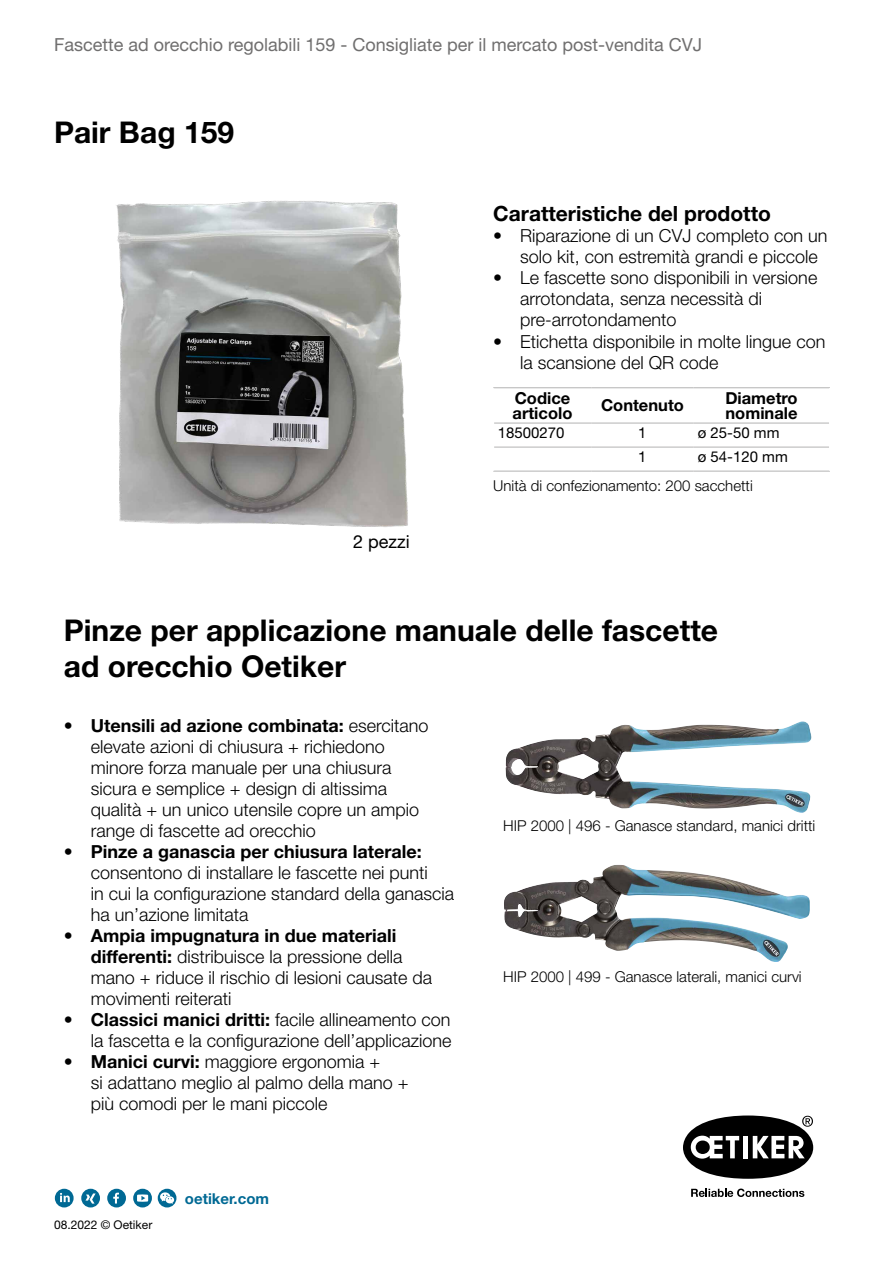
<style>
.page{position:relative;width:893px;height:1263px;background:#fff}
.page>*{position:absolute;margin:0;border:0;box-sizing:border-box;transform-origin:0 0}
.t1{font:700 30px/36px "Helvetica Neue LT Pro";color:#000}
.t2{font:700 21px "Helvetica Neue LT Pro";color:#000}
.t3{font:300 18px/21px "Helvetica Neue LT Pro";color:#000}
.t4{font:18px "Helvetica Neue LT Pro";color:#706f6f}
.t5{font:700 18px "Helvetica Neue LT Pro";color:#000}
.t6{font:18px "Helvetica Neue LT Pro";color:#000}
.t7{font:700 16.5px/15px "Helvetica Neue LT Pro";color:#000}
.t8{font:300 15px "Helvetica Neue LT Pro";color:#000}
.t9{font:15px "Helvetica Neue LT Pro";color:#000}
.t10{font:700 15px "Helvetica Neue LT Pro";color:#006994}
.t11{font:12px "Helvetica Neue LT Pro";color:#000}
.s1{font-weight:700}
</style>
<div class="page">
<div style="left:81px;top:1189px;width:19px;height:18px;background:#006994;border-radius:50%"></div>
<div style="left:107px;top:1189px;width:19px;height:18px;background:#006994;border-radius:50%"></div>
<div style="left:133px;top:1189px;width:19px;height:18px;background:#006994;border-radius:50%"></div>
<div style="left:158px;top:1189px;width:18px;height:18px;background:#006994;border-radius:50%"></div>
<div style="left:55px;top:1189px;width:19px;height:18px;background:#006994;border-radius:50%"></div>
<svg style="left:60px;top:1193px;width:10px;height:9px"></svg>
<svg style="left:113px;top:1193px;width:6px;height:10px"></svg>
<svg style="left:137px;top:1194px;width:11px;height:8px"></svg>
<svg style="left:85px;top:1193px;width:11px;height:10px"></svg>
<svg style="left:160px;top:1192px;width:14px;height:12px"></svg>
<img style="left:116px;top:201px;width:292px;height:326px">
<hr style="left:493px;top:387px;width:98px;height:1px;background:#b3b2b2">
<hr style="left:591px;top:387px;width:102px;height:1px;background:#b3b2b2">
<hr style="left:693px;top:387px;width:137px;height:1px;background:#b3b2b2">
<hr style="left:494px;top:423px;width:97px;height:1px;background:#b3b2b2">
<hr style="left:591px;top:423px;width:102px;height:1px;background:#b3b2b2">
<hr style="left:693px;top:423px;width:136px;height:1px;background:#b3b2b2">
<hr style="left:494px;top:447px;width:97px;height:1px;background:#b3b2b2">
<hr style="left:591px;top:447px;width:102px;height:1px;background:#b3b2b2">
<hr style="left:693px;top:447px;width:136px;height:1px;background:#b3b2b2">
<hr style="left:493px;top:471px;width:98px;height:1px;background:#b3b2b2">
<hr style="left:591px;top:471px;width:102px;height:1px;background:#b3b2b2">
<hr style="left:693px;top:471px;width:137px;height:1px;background:#b3b2b2">
<svg style="left:683px;top:1115px;width:130px;height:64px"></svg>
<svg style="left:691px;top:1188px;width:113px;height:9px"></svg>
<img style="left:505px;top:721px;width:307px;height:92px">
<img style="left:504px;top:865px;width:306px;height:97px">
<p class="t4" style="left:54px;top:33px;width:650px">Fascette ad orecchio regolabili 159 - Consigliate per il mercato post-vendita CVJ</p>
<h1 class="t1" style="left:54px;top:113px;width:182px">Pair Bag 159</h1>
<p class="t6" style="left:353px;top:530px;width:58px">2 pezzi</p>
<p class="t2" style="left:493px;top:201px;width:279px">Caratteristiche del prodotto</p>
<p class="t3" style="left:520px;top:225px;width:309px;text-indent:-27px">• Riparazione di un CVJ completo con un solo kit, con estremità grandi e piccole</p>
<p class="t3" style="left:520px;top:267px;width:299px;text-indent:-27px">• Le fascette sono disponibili in versione arrotondata, senza necessità di pre-arrotondamento</p>
<p class="t3" style="left:520px;top:330px;width:307px;text-indent:-27px">• Etichetta disponibile in molte lingue con la scansione del QR code</p>
<p class="t7" style="left:513px;top:390px;width:61px">Codice articolo</p>
<p class="t7" style="left:601px;top:398px;width:84px">Contenuto</p>
<p class="t7" style="left:725px;top:390px;width:74px">Diametro nominale</p>
<p class="t9" style="left:498px;top:423px;width:68px">18500270</p>
<p class="t9" style="left:638px;top:423px;width:10px">1</p>
<p class="t9" style="left:698px;top:423px;width:83px">ø 25-50 mm</p>
<p class="t9" style="left:638px;top:447px;width:10px">1</p>
<p class="t9" style="left:698px;top:447px;width:92px">ø 54-120 mm</p>
<p class="t8" style="left:493px;top:477px;width:261px">Unità di confezionamento: 200 sacchetti</p>
<h1 class="t1" style="left:64px;top:611px;width:656px">Pinze per applicazione manuale delle fascette ad orecchio Oetiker</h1>
<p class="t3" style="left:91px;top:715px;width:339px;text-indent:-27px"><span class="s1">• Utensili ad azione combinata:</span> esercitano elevate azioni di chiusura + richiedono minore forza manuale per una chiusura sicura e semplice + design di altissima qualità + un unico utensile copre un ampio range di fascette ad orecchio</p>
<p class="t5" style="left:64px;top:840px;width:359px">• Pinze a ganascia per chiusura laterale:</p>
<p class="t3" style="left:91px;top:862px;width:365px">consentono di installare le fascette nei punti<br>in cui la configurazione standard della ganascia ha un’azione limitata</p>
<p class="t3" style="left:91px;top:925px;width:343px;text-indent:-27px"><span class="s1">• Ampia impugnatura in due materiali differenti:</span> distribuisce la pressione della mano + riduce il rischio di lesioni causate da movimenti reiterati</p>
<p class="t3" style="left:64px;top:1009px;width:389px;text-align:right"><span class="s1">• Classici manici dritti:</span> facile allineamento con la fascetta e la configurazione dell’applicazione</p>
<p class="t3" style="left:91px;top:1051px;width:319px;text-indent:-27px"><span class="s1">• Manici curvi:</span> maggiore ergonomia +<br>si adattano meglio al palmo della mano + più comodi per le mani piccole</p>
<p class="t11" style="left:54px;top:1217px;width:100px">08.2022 © Oetiker</p>
<p class="t10" style="left:185px;top:1189px;width:86px">oetiker.com</p>
<p class="t8" style="left:503px;top:817px;width:314px">HIP 2000 | 496 - Ganasce standard, manici dritti</p>
<p class="t8" style="left:503px;top:967px;width:300px">HIP 2000 | 499 - Ganasce laterali, manici curvi</p>
</div>
